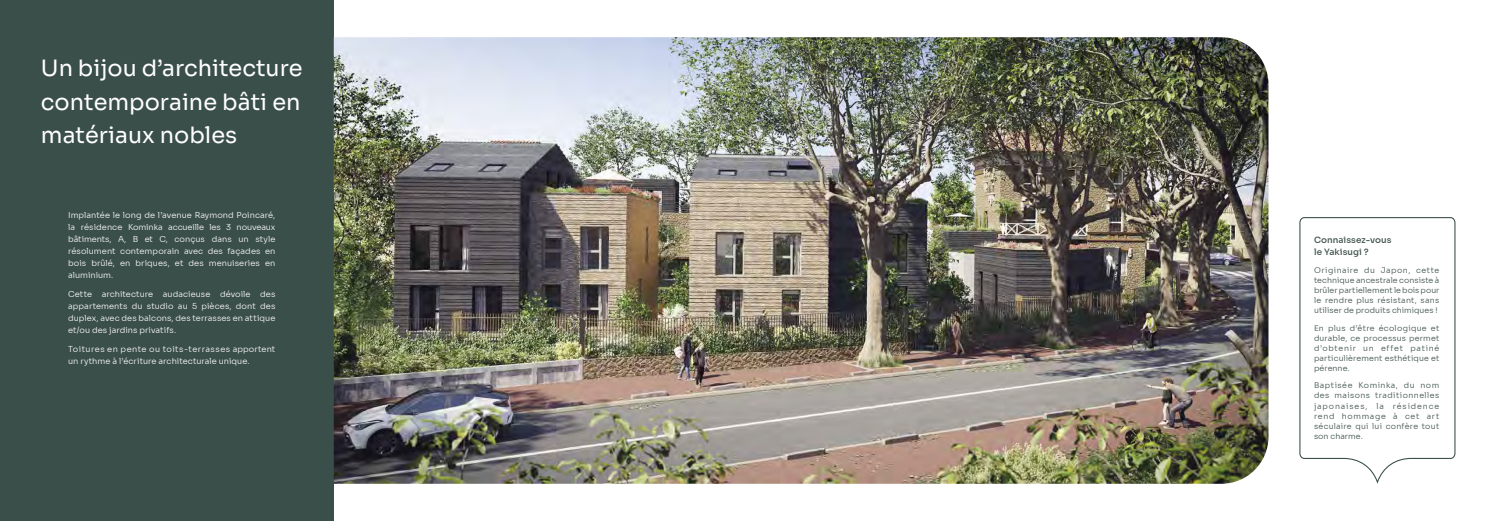
<style>
.page{position:relative;width:1489px;height:521px;background:#fff}
.page>*{position:absolute;margin:0;border:0;box-sizing:border-box;transform-origin:0 0}
.t1{font:22.49px/33.2px "Sora";color:#fff;text-align:justify}
.t2{font:500 8.75px/12px "Sora";letter-spacing:.005em;color:#3b4f4a}
.t3{font:300 8.22px/12px "Sora";letter-spacing:.01em;color:#fff;text-align:justify}
.t4{font:300 7.88px/10.1px "Sora";letter-spacing:.025em;color:#3b4f4a;text-align:justify}
</style>
<div class="page">
<div style="left:0;top:0;width:334px;height:521px;background:#3b4f4a"></div>
<img style="left:334px;top:37px;width:934px;height:447px">
<svg style="left:1299px;top:217px;width:156px;height:267px"></svg>
<h1 class="t1" style="left:41px;top:50px;width:263px">Un bijou d’architecture contemporaine bâti en matériaux nobles</h1>
<p class="t3" style="left:68px;top:209px;width:209px">Implantée le long de l’avenue Raymond Poincaré, la résidence Kominka accueille les 3 nouveaux bâtiments, A, B et C, conçus dans un style résolument contemporain avec des façades en bois brûlé, en briques, et des menuiseries en aluminium.</p>
<p class="t3" style="left:68px;top:288px;width:209px">Cette architecture audacieuse dévoile des appartements du studio au 5 pièces, dont des duplex, avec des balcons, des terrasses en attique et/ou des jardins privatifs.</p>
<p class="t3" style="left:68px;top:343px;width:209px">Toitures en pente ou toits-terrasses apportent un rythme à l’écriture architecturale unique.</p>
<p class="t2" style="left:1313px;top:234px;width:79px">Connaissez-vous le Yakisugi ?</p>
<p class="t4" style="left:1313px;top:265px;width:127px">Originaire du Japon, cette technique ancestrale consiste à brûler partiellement le bois pour le rendre plus résistant, sans utiliser de produits chimiques !</p>
<p class="t4" style="left:1313px;top:323px;width:127px">En plus d’être écologique et durable, ce processus permet d’obtenir un effet patiné particulièrement esthétique et pérenne.</p>
<p class="t4" style="left:1313px;top:380px;width:127px">Baptisée Kominka, du nom des maisons traditionnelles japonaises, la résidence rend hommage à cet art séculaire qui lui confère tout son charme.</p>
</div>
